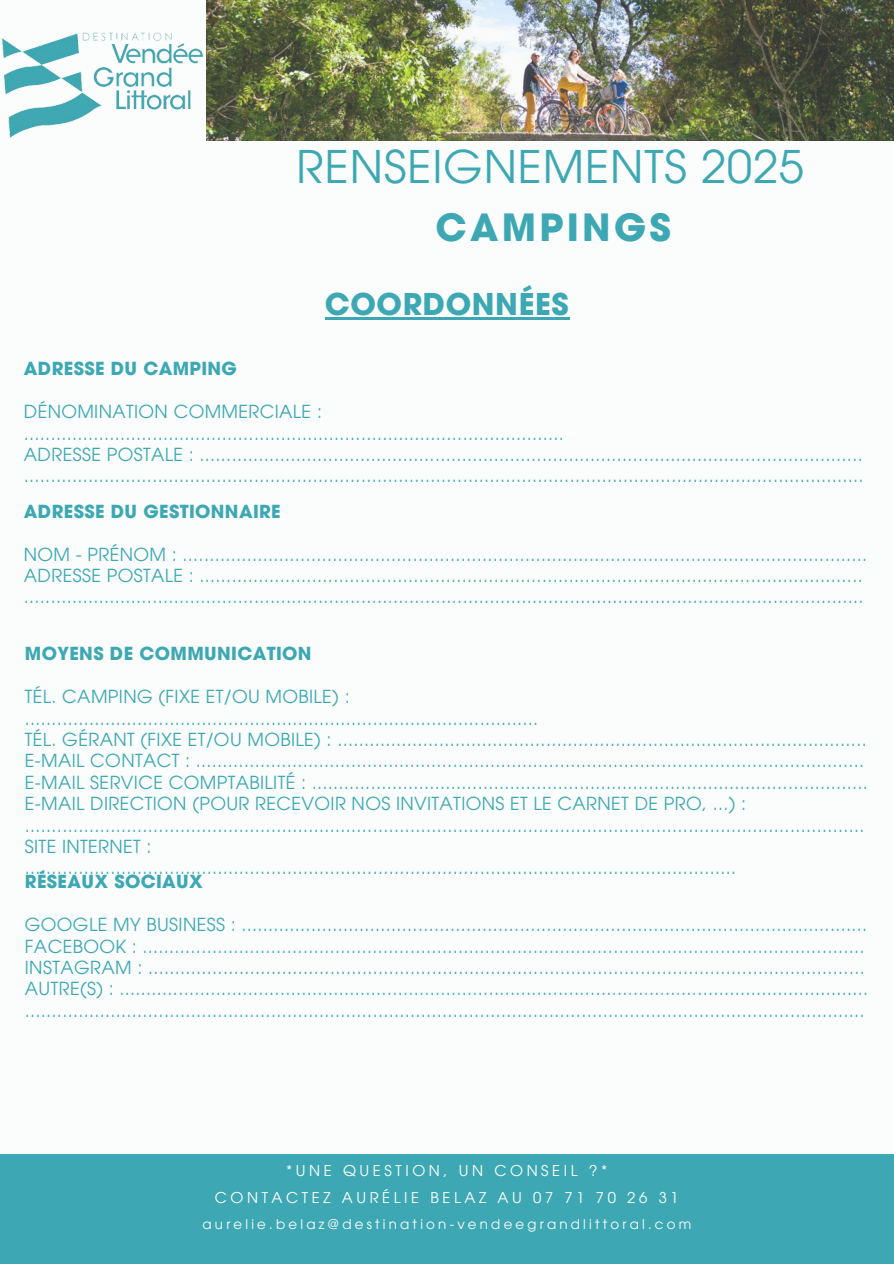
<style>
.page{position:relative;width:894px;height:1264px;background:#fff}
.page>*{position:absolute;margin:0;border:0;box-sizing:border-box;transform-origin:0 0}
.t1{font:45px "ITC Avant Garde Pro";letter-spacing:.02em;color:#3da8b3}
.t2{font:700 37.5px "ITC Avant Garde Pro";letter-spacing:.09em;color:#3da8b3}
.t3{font:700 30px "ITC Avant Garde Pro";letter-spacing:.02em;color:#3da8b3}
.t4{font:18px/21.3px "ITC Avant Garde Pro";letter-spacing:.02em;color:#3da8b3}
.t5{font:700 18px "ITC Avant Garde Pro";letter-spacing:.02em;color:#3da8b3}
.t6{font:14.85px/26.8px "ITC Avant Garde Pro";letter-spacing:.24em;color:#fff;text-align:center}
.t7{font:13.35px "ITC Avant Garde Pro";letter-spacing:.24em;color:#fff}
</style>
<div class="page">
<div style="left:0;top:0;width:893px;height:1263px;background:#fafdfc"></div>
<img style="left:207px;top:0;width:686px;height:141px">
<div style="left:0;top:1154px;width:893px;height:109px;background:#3da8b3"></div>
<img style="left:1px;top:25px;width:206px;height:116px">
<hr style="left:325px;top:317px;width:244px;height:2px;background:#3da8b3">
<h1 class="t1" style="left:296px;top:149px;width:508px">RENSEIGNEMENTS 2025</h1>
<h2 class="t2" style="left:435px;top:213px;width:237px">CAMPINGS</h2>
<h3 class="t3" style="left:325px;top:293px;width:245px">COORDONNÉES</h3>
<h4 class="t5" style="left:24px;top:362px;width:214px">ADRESSE DU CAMPING</h4>
<h5 class="t4" style="left:24px;top:403px;width:840px">DÉNOMINATION COMMERCIALE : .....................................................................................................<br>ADRESSE POSTALE : ............................................................................................................................ .............................................................................................................................................................</h5>
<h4 class="t5" style="left:24px;top:504px;width:258px">ADRESSE DU GESTIONNAIRE</h4>
<h5 class="t4" style="left:24px;top:545px;width:844px">NOM - PRÉNOM : ................................................................................................................................<br>ADRESSE POSTALE : ............................................................................................................................ .............................................................................................................................................................</h5>
<h4 class="t5" style="left:25px;top:647px;width:288px">MOYENS DE COMMUNICATION</h4>
<h5 class="t4" style="left:25px;top:688px;width:844px">TÉL. CAMPING (FIXE ET/OU MOBILE) :<br>................................................................................................<br>TÉL. GÉRANT (FIXE ET/OU MOBILE) : ...................................................................................................<br>E-MAIL CONTACT : .............................................................................................................................<br>E-MAIL SERVICE COMPTABILITÉ : ........................................................................................................<br>E-MAIL DIRECTION (POUR RECEVOIR NOS INVITATIONS ET LE CARNET DE PRO, ...) : .............................................................................................................................................................<br>SITE INTERNET :<br>.....................................................................................................................................</h5>
<h4 class="t5" style="left:25px;top:875px;width:179px">RÉSEAUX SOCIAUX</h4>
<h5 class="t4" style="left:25px;top:916px;width:844px">GOOGLE MY BUSINESS : .....................................................................................................................<br>FACEBOOK : .......................................................................................................................................<br>INSTAGRAM : ......................................................................................................................................<br>AUTRE(S) : ............................................................................................................................................ .............................................................................................................................................................</h5>
<p class="t6" style="left:215px;top:1159px;width:465px">*UNE QUESTION, UN CONSEIL ?*<br>CONTACTEZ AURÉLIE BELAZ AU 07 71 70 26 31</p>
<p class="t7" style="left:202px;top:1218px;width:490px">aurelie.belaz@destination-vendeegrandlittoral.com</p>
</div>
